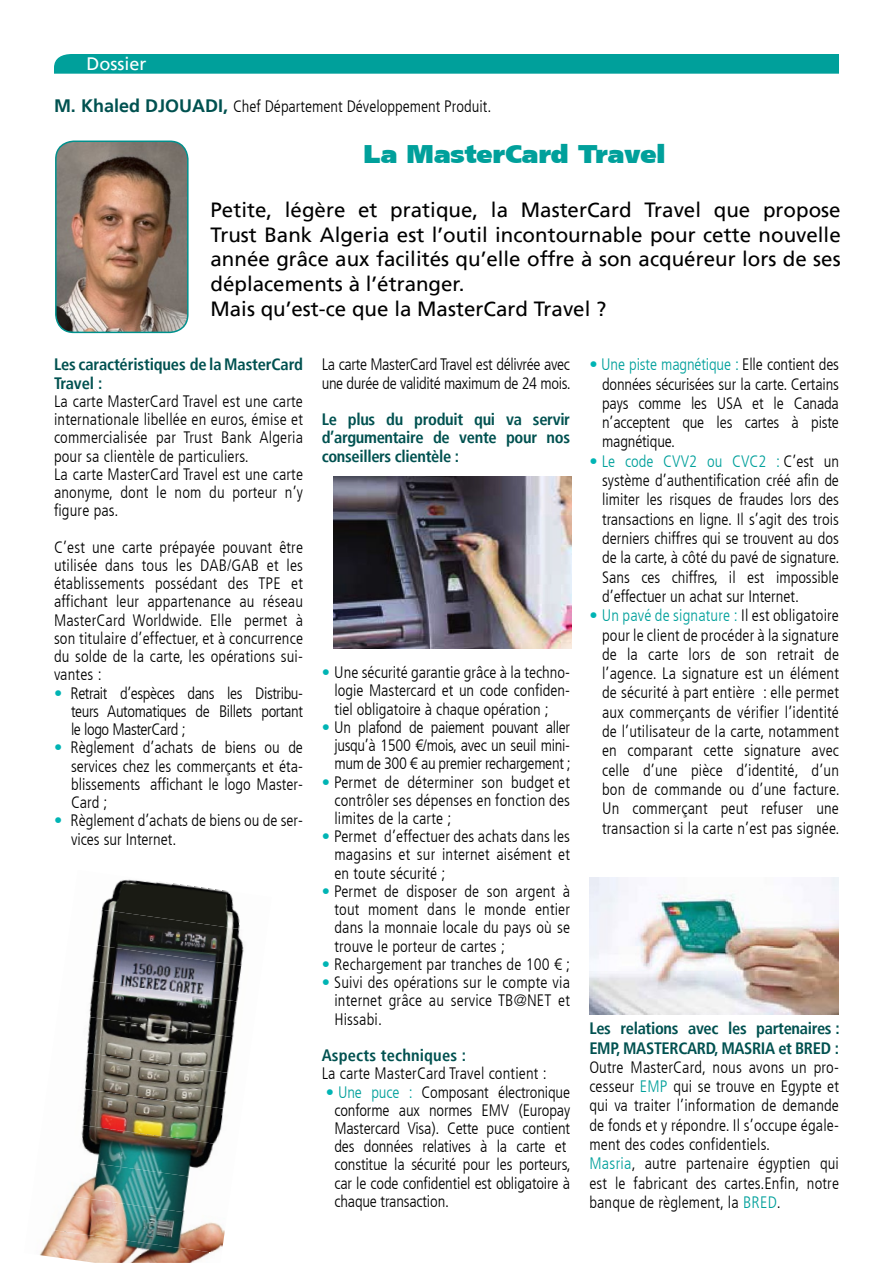
<style>
.page{position:relative;width:893px;height:1263px;background:#fff}
.page>*{position:absolute;margin:0;border:0;box-sizing:border-box;transform-origin:0 0}
.t1{font:900 25.5px "Frutiger CE";color:#00a09b}
.t2{font:20.55px/24.6px "Frutiger LT";color:#000}
.t3{font:18px "Frutiger LT";color:#fff}
.t4{font:300 condensed 16.5px/18.3px "Frutiger LT";letter-spacing:.01em;color:#000;text-align:justify}
.t5{font:300 condensed 16.5px/18.3px "Frutiger LT";letter-spacing:-.01em;color:#000}
.t6{font:700 condensed 16.5px/18.3px "Frutiger LT";letter-spacing:-.02em;color:#005150}
.t7{font:300 condensed 16.5px/18.3px "Frutiger LT";letter-spacing:-.02em;color:#000}
.t8{font:700 condensed 16.5px "Frutiger LT";letter-spacing:.01em;color:#005150}
.s1{font-weight:700;font-stretch:normal;font-size:18px;color:#005150}
.s2{color:#00b4b4}
.s3{color:#00a09b}
</style>
<div class="page">
<div style="left:54px;top:54px;width:785px;height:20px;background:#00a09b"></div>
<img style="left:56px;top:141px;width:132px;height:191px">
<div style="left:55px;top:141px;width:134px;height:192px;border:2px solid #00918d;border-radius:18px"></div>
<img style="left:102px;top:879px;width:132px;height:27px">
<img style="left:97px;top:906px;width:145px;height:35px">
<img style="left:92px;top:941px;width:152px;height:36px">
<img style="left:89px;top:977px;width:151px;height:36px">
<img style="left:87px;top:1013px;width:149px;height:35px">
<img style="left:85px;top:1048px;width:147px;height:36px">
<img style="left:82px;top:1084px;width:145px;height:36px">
<img style="left:81px;top:1120px;width:142px;height:35px">
<img style="left:75px;top:1155px;width:136px;height:36px">
<img style="left:55px;top:1191px;width:170px;height:56px">
<img style="left:39px;top:1227px;width:183px;height:36px">
<img style="left:589px;top:878px;width:250px;height:136px">
<img style="left:334px;top:477px;width:237px;height:172px">
<p class="t3" style="left:86px;top:53px;width:62px">Dossier</p>
<p class="t4" style="left:54px;top:97px;width:439px"><span class="s1">M. KHALED DJOUADI,</span> Chef Département Développement Produit.</p>
<h1 class="t1" style="left:364px;top:139px;width:303px">La MasterCard Travel</h1>
<p class="t2" style="left:210px;top:198px;width:632px">Petite, légère et pratique, la MasterCard Travel que propose Trust Bank Algeria est l’outil incontournable pour cette nouvelle année grâce aux facilités qu’elle offre à son acquéreur lors de ses déplacements à l’étranger.<br>Mais qu’est-ce que la MasterCard Travel ?</p>
<p class="t6" style="left:54px;top:356px;width:251px">Les caractéristiques de la MasterCard<br>Travel :</p>
<p class="t4" style="left:54px;top:392px;width:251px;text-align:left">La carte MasterCard Travel est une carte internationale libellée en euros, émise et commercialisée par Trust Bank Algeria pour sa clientèle de particuliers.<br>La carte MasterCard Travel est une carte anonyme, dont le nom du porteur n’y figure pas.</p>
<p class="t4" style="left:54px;top:538px;width:251px">C’est une carte prépayée pouvant être utilisée dans tous les DAB/GAB et les établissements possédant des TPE et affichant leur appartenance au réseau MasterCard Worldwide. Elle permet à son titulaire d’effectuer, et à concurrence du solde de la carte, les opérations sui&shy;vantes :</p>
<p class="t4" style="left:71px;top:684px;width:233px;text-indent:-17px"><span class="s2">•</span> Retrait d’espèces dans les Distribu&shy;teurs Automatiques de Billets portant le logo MasterCard ;</p>
<p class="t4" style="left:71px;top:739px;width:234px;text-indent:-17px"><span class="s2">•</span> Règlement d’achats de biens ou de services chez les commerçants et éta&shy;blissements affichant le logo Master-Card ;</p>
<p class="t4" style="left:71px;top:812px;width:233px;text-indent:-17px"><span class="s2">•</span> Règlement d’achats de biens ou de ser&shy;vices sur Internet.</p>
<p class="t7" style="left:322px;top:356px;width:250px">La carte MasterCard Travel est délivrée avec une durée de validité maximum de 24 mois.</p>
<p class="t6" style="left:322px;top:410px;width:250px;text-align:justify">Le plus du produit qui va servir d’argumentaire de vente pour nos conseillers clientèle :</p>
<p class="t4" style="left:334px;top:663px;width:237px;text-indent:-13px"><span class="s2">•</span> Une sécurité garantie grâce à la techno&shy;logie Mastercard et un code confiden&shy;tiel obligatoire à chaque opération ;</p>
<p class="t4" style="left:334px;top:718px;width:238px;text-indent:-13px"><span class="s2">•</span> Un plafond de paiement pouvant aller jusqu’à 1500 €/mois, avec un seuil mini&shy;mum de 300 € au premier rechargement ;</p>
<p class="t4" style="left:334px;top:773px;width:237px;text-indent:-13px"><span class="s2">•</span> Permet de déterminer son budget et contrôler ses dépenses en fonction des limites de la carte ;</p>
<p class="t4" style="left:334px;top:828px;width:237px;text-indent:-13px"><span class="s2">•</span> Permet d’effectuer des achats dans les magasins et sur internet aisément et en toute sécurité ;</p>
<p class="t4" style="left:334px;top:882px;width:237px;text-indent:-13px"><span class="s2">•</span> Permet de disposer de son argent à tout moment dans le monde entier dans la monnaie locale du pays où se trouve le porteur de cartes ;</p>
<p class="t4" style="left:322px;top:955px;width:250px"><span class="s2">•</span> Rechargement par tranches de 100 € ;</p>
<p class="t4" style="left:334px;top:973px;width:237px;text-indent:-13px"><span class="s2">•</span> Suivi des opérations sur le compte via internet grâce au service TB@NET et Hissabi.</p>
<p class="t8" style="left:322px;top:1045px;width:146px">Aspects techniques :</p>
<p class="t4" style="left:322px;top:1065px;width:226px">La carte MasterCard Travel contient :</p>
<p class="t5" style="left:334px;top:1083px;width:238px;text-indent:-9px"><span class="s2">•</span> <span class="s3">Une puce :</span> Composant électronique conforme aux normes EMV (Europay Mastercard Visa). Cette puce contient des données relatives à la carte et constitue la sécurité pour les porteurs, car le code confidentiel est obligatoire à chaque transaction.</p>
<p class="t4" style="left:602px;top:355px;width:238px;line-height:19.4px;text-indent:-13px"><span class="s2">•</span> <span class="s3">Une piste magnétique :</span> Elle contient des données sécurisées sur la carte. Certains pays comme les USA et le Canada n’acceptent que les cartes à piste magnétique.</p>
<p class="t4" style="left:602px;top:452px;width:239px;line-height:19.4px;text-indent:-13px"><span class="s2">•</span> <span class="s3">Le code CVV2 ou CVC2 :</span> C’est un système d’authentification créé afin de limiter les risques de fraudes lors des transactions en ligne. Il s’agit des trois derniers chiffres qui se trouvent au dos de la carte, à côté du pavé de signature.<br>Sans ces chiffres, il est impossible d’effectuer un achat sur Internet.</p>
<p class="t4" style="left:602px;top:606px;width:239px;line-height:19.4px;text-indent:-13px"><span class="s2">•</span> <span class="s3">Un pavé de signature :</span> Il est obligatoire pour le client de procéder à la signature de la carte lors de son retrait de l’agence. La signature est un élément de sécurité à part entière : elle permet aux commerçants de vérifier l’identité de l’utilisateur de la carte, notamment en comparant cette signature avec celle d’une pièce d’identité, d’un bon de commande ou d’une facture.<br>Un commerçant peut refuser une transaction si la carte n’est pas signée.</p>
<p class="t6" style="left:589px;top:1019px;width:252px;line-height:19.4px">Les relations avec les partenaires :<br>EMP, MASTERCARD, MASRIA et BRED :</p>
<p class="t4" style="left:589px;top:1058px;width:251px;line-height:19.4px;text-align:left">Outre MasterCard, nous avons un pro&shy;cesseur <span class="s3">EMP</span> qui se trouve en Egypte et qui va traiter l’information de demande de fonds et y répondre. Il s’occupe égale&shy;ment des codes confidentiels.<br><span class="s3">Masria</span>, autre partenaire égyptien qui est le fabricant des cartes.Enfin, notre banque de règlement, la <span class="s3">BRED</span>.</p>
</div>
